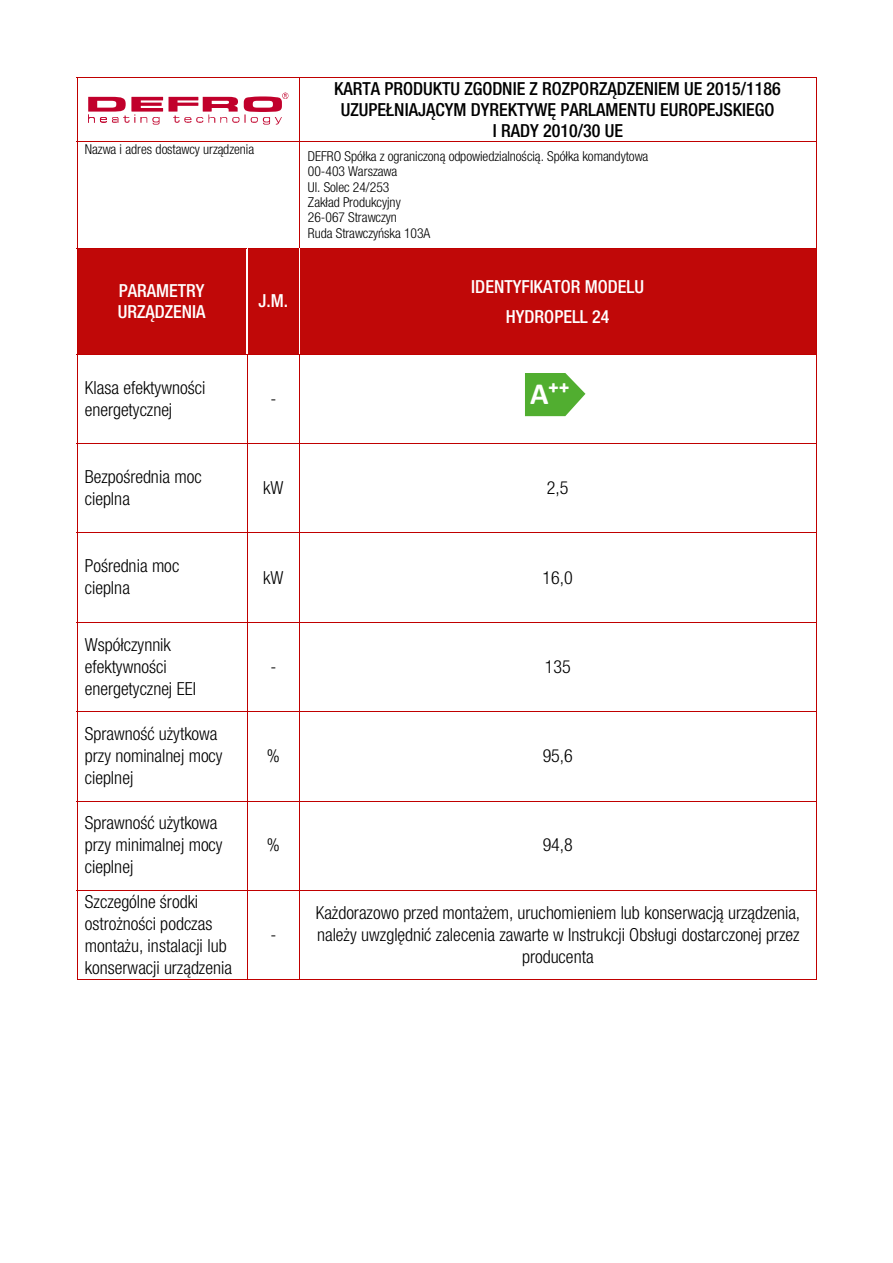
<style>
.page{position:relative;width:893px;height:1263px;background:#fff}
.page>*{position:absolute;margin:0;border:0;box-sizing:border-box;transform-origin:0 0}
.t1{font:700 29.1px "Calibri";color:#fff}
.t2{font:300 condensed 18px/21.9px "Helvetica Neue LT Pro";letter-spacing:-.005em;color:#000}
.t3{font:500 condensed 18px/21px "Helvetica Neue LT Pro";color:#000;text-align:center}
.t4{font:500 condensed 18px/20.9px "Helvetica Neue LT Pro";color:#fff}
.t5{font:300 condensed 13.65px/15.3px "Helvetica Neue LT Pro";letter-spacing:-.005em;color:#000}
.s1{font-size:31.05px}
</style>
<div class="page">
<hr style="left:77px;top:77px;width:223px;height:1px;background:#c00000">
<hr style="left:300px;top:77px;width:516px;height:1px;background:#c00000">
<hr style="left:77px;top:77px;width:1px;height:64px;background:#c00000">
<hr style="left:300px;top:77px;width:1px;height:64px;background:#c00000">
<hr style="left:816px;top:77px;width:1px;height:64px;background:#c00000">
<hr style="left:77px;top:141px;width:223px;height:1px;background:#c00000">
<hr style="left:300px;top:141px;width:516px;height:1px;background:#c00000">
<hr style="left:77px;top:142px;width:1px;height:106px;background:#c00000">
<hr style="left:300px;top:142px;width:1px;height:106px;background:#c00000">
<hr style="left:816px;top:142px;width:1px;height:106px;background:#c00000">
<div style="left:77px;top:248px;width:169px;height:106px;background:#c00808"></div>
<div style="left:247px;top:248px;width:53px;height:106px;background:#c00808"></div>
<div style="left:300px;top:248px;width:516px;height:106px;background:#c00808"></div>
<hr style="left:77px;top:248px;width:223px;height:1px;background:#c00000">
<hr style="left:300px;top:248px;width:516px;height:1px;background:#c00000">
<hr style="left:77px;top:248px;width:1px;height:106px;background:#c00000">
<hr style="left:247px;top:248px;width:1px;height:106px;background:#fff">
<hr style="left:300px;top:248px;width:1px;height:106px;background:#fff">
<hr style="left:816px;top:248px;width:1px;height:106px;background:#c00000">
<hr style="left:77px;top:354px;width:223px;height:1px;background:#c00000">
<hr style="left:300px;top:354px;width:516px;height:1px;background:#c00000">
<hr style="left:77px;top:355px;width:1px;height:88px;background:#c00000">
<hr style="left:247px;top:355px;width:1px;height:88px;background:#c00000">
<hr style="left:300px;top:355px;width:1px;height:88px;background:#c00000">
<hr style="left:816px;top:355px;width:1px;height:88px;background:#c00000">
<hr style="left:77px;top:443px;width:223px;height:1px;background:#c00000">
<hr style="left:300px;top:443px;width:516px;height:1px;background:#c00000">
<hr style="left:77px;top:444px;width:1px;height:88px;background:#c00000">
<hr style="left:247px;top:444px;width:1px;height:88px;background:#c00000">
<hr style="left:300px;top:444px;width:1px;height:88px;background:#c00000">
<hr style="left:816px;top:444px;width:1px;height:88px;background:#c00000">
<hr style="left:77px;top:532px;width:223px;height:1px;background:#c00000">
<hr style="left:300px;top:532px;width:516px;height:1px;background:#c00000">
<hr style="left:77px;top:533px;width:1px;height:89px;background:#c00000">
<hr style="left:247px;top:533px;width:1px;height:89px;background:#c00000">
<hr style="left:300px;top:533px;width:1px;height:89px;background:#c00000">
<hr style="left:816px;top:533px;width:1px;height:89px;background:#c00000">
<hr style="left:77px;top:622px;width:223px;height:1px;background:#c00000">
<hr style="left:300px;top:622px;width:516px;height:1px;background:#c00000">
<hr style="left:77px;top:623px;width:1px;height:88px;background:#c00000">
<hr style="left:247px;top:623px;width:1px;height:88px;background:#c00000">
<hr style="left:300px;top:623px;width:1px;height:88px;background:#c00000">
<hr style="left:816px;top:623px;width:1px;height:88px;background:#c00000">
<hr style="left:77px;top:711px;width:223px;height:1px;background:#c00000">
<hr style="left:300px;top:711px;width:516px;height:1px;background:#c00000">
<hr style="left:77px;top:712px;width:1px;height:89px;background:#c00000">
<hr style="left:247px;top:712px;width:1px;height:89px;background:#c00000">
<hr style="left:300px;top:712px;width:1px;height:89px;background:#c00000">
<hr style="left:816px;top:712px;width:1px;height:89px;background:#c00000">
<hr style="left:77px;top:801px;width:223px;height:1px;background:#c00000">
<hr style="left:300px;top:801px;width:516px;height:1px;background:#c00000">
<hr style="left:77px;top:801px;width:1px;height:89px;background:#c00000">
<hr style="left:247px;top:801px;width:1px;height:89px;background:#c00000">
<hr style="left:300px;top:801px;width:1px;height:89px;background:#c00000">
<hr style="left:816px;top:801px;width:1px;height:89px;background:#c00000">
<hr style="left:77px;top:890px;width:223px;height:1px;background:#c00000">
<hr style="left:300px;top:890px;width:516px;height:1px;background:#c00000">
<hr style="left:77px;top:891px;width:1px;height:89px;background:#c00000">
<hr style="left:77px;top:979px;width:170px;height:1px;background:#c00000">
<hr style="left:247px;top:891px;width:1px;height:89px;background:#c00000">
<hr style="left:247px;top:979px;width:53px;height:1px;background:#c00000">
<hr style="left:300px;top:891px;width:1px;height:89px;background:#c00000">
<hr style="left:300px;top:979px;width:516px;height:1px;background:#c00000">
<hr style="left:816px;top:891px;width:1px;height:89px;background:#c00000">
<svg style="left:88px;top:93px;width:200px;height:32px"></svg>
<svg style="left:525px;top:374px;width:60px;height:42px;background:#6cba50"></svg>
<p class="t5" style="left:85px;top:141px;width:171px">Nazwa i adres dostawcy urządzenia</p>
<p class="t4" style="left:118px;top:280px;width:89px">PARAMETRY<br>URZĄDZENIA</p>
<p class="t4" style="left:258px;top:290px;width:31px">J.M.</p>
<p class="t3" style="left:334px;top:78px;width:448px">KARTA PRODUKTU ZGODNIE Z ROZPORZĄDZENIEM UE 2015/1186<br>UZUPEŁNIAJĄCYM DYREKTYWĘ PARLAMENTU EUROPEJSKIEGO<br>I RADY 2010/30 UE</p>
<p class="t5" style="left:308px;top:149px;width:342px">DEFRO Spółka z ograniczoną odpowiedzialnością. Spółka komandytowa<br>00-403 Warszawa<br>Ul. Solec 24/253<br>Zakład Produkcyjny<br>26-067 Strawczyn<br>Ruda Strawczyńska 103A</p>
<p class="t4" style="left:471px;top:271px;width:174px;line-height:29.8px;text-align:center">IDENTYFIKATOR MODELU<br>HYDROPELL 24</p>
<p class="t2" style="left:85px;top:376px;width:122px">Klasa efektywności energetycznej</p>
<p class="t2" style="left:270px;top:388px;width:7px">-</p>
<h1 class="t1" style="left:530px;top:377px;width:41px">A⁺<span class="s1">⁺</span></h1>
<p class="t2" style="left:85px;top:466px;width:118px">Bezpośrednia moc cieplna</p>
<p class="t2" style="left:263px;top:477px;width:22px">kW</p>
<p class="t2" style="left:547px;top:477px;width:23px">2,5</p>
<p class="t2" style="left:85px;top:555px;width:96px">Pośrednia moc cieplna</p>
<p class="t2" style="left:263px;top:566px;width:22px">kW</p>
<p class="t2" style="left:543px;top:566px;width:32px">16,0</p>
<p class="t2" style="left:85px;top:633px;width:113px">Współczynnik efektywności energetycznej EEI</p>
<p class="t2" style="left:85px;top:723px;width:139px">Sprawność użytkowa przy nominalnej mocy cieplnej</p>
<p class="t2" style="left:85px;top:812px;width:139px">Sprawność użytkowa przy minimalnej mocy cieplnej</p>
<p class="t2" style="left:85px;top:890px;width:149px">Szczególne środki ostrożności podczas montażu, instalacji lub konserwacji urządzenia</p>
<p class="t2" style="left:270px;top:655px;width:7px">-</p>
<p class="t2" style="left:545px;top:655px;width:27px">135</p>
<p class="t2" style="left:267px;top:745px;width:14px">%</p>
<p class="t2" style="left:543px;top:745px;width:32px">95,6</p>
<p class="t2" style="left:267px;top:834px;width:14px">%</p>
<p class="t2" style="left:543px;top:834px;width:32px">94,8</p>
<p class="t2" style="left:270px;top:923px;width:7px">-</p>
<p class="t2" style="left:316px;top:901px;width:486px;text-align:center">Każdorazowo przed montażem, uruchomieniem lub konserwacją urządzenia, należy uwzględnić zalecenia zawarte w Instrukcji Obsługi dostarczonej przez producenta</p>
</div>
